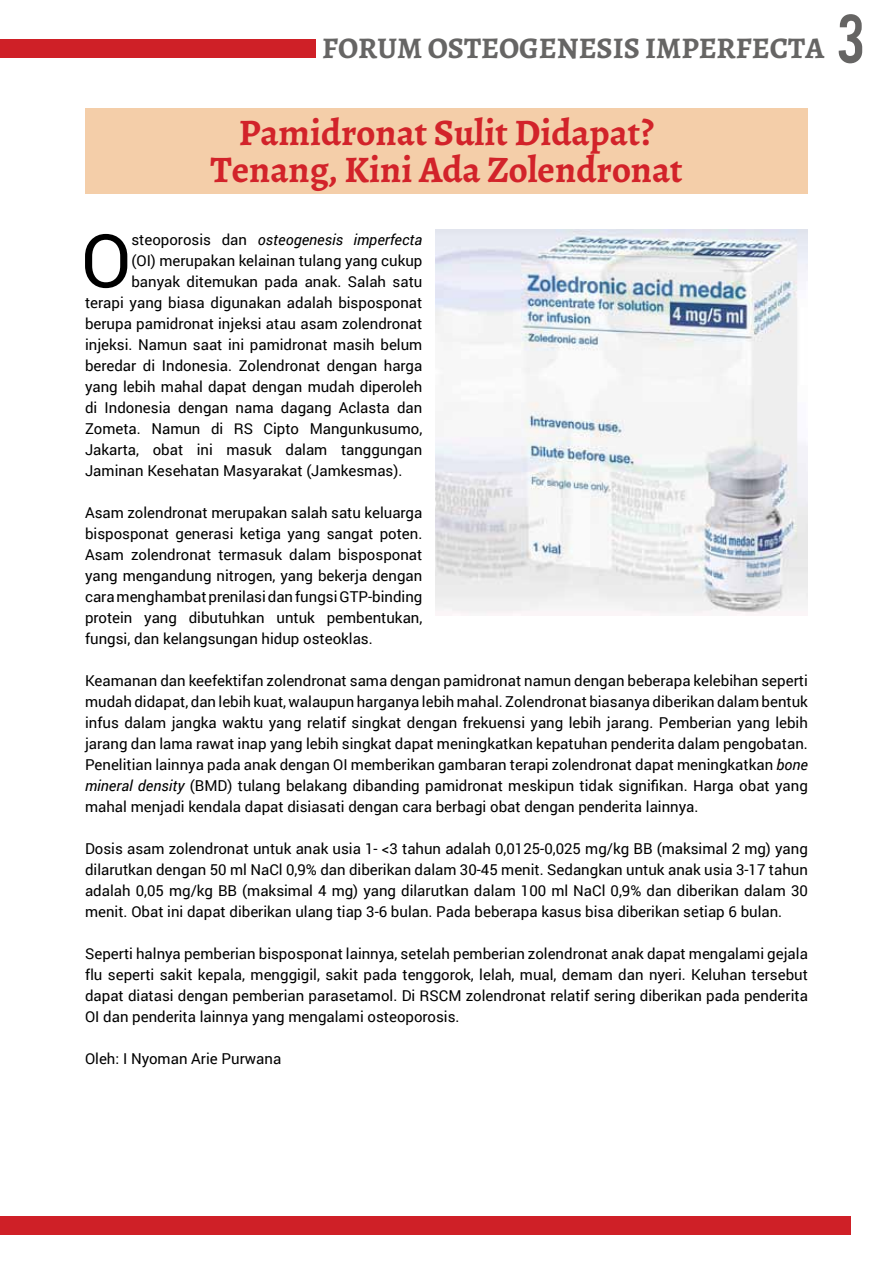
<style>
.page{position:relative;width:893px;height:1263px;background:#fff}
.page>*{position:absolute;margin:0;border:0;box-sizing:border-box;transform-origin:0 0}
.t1{font:74.1px "Roboto";color:#000}
.t2{font:700 37.5px/37.5px "Alegreya";color:#d2232a;text-align:center}
.t3{font:700 30px "Alegreya";color:#666564}
.t4{font:15px/21px "Roboto";color:#000;text-align:justify}
.t5{font:italic 15px "Roboto";color:#000}
.s1{font-family:"Bebas";font-weight:400;font-size:54px}
.s2{font-style:normal}
.s3{font-style:italic}
</style>
<div class="page">
<div style="left:0;top:39px;width:315px;height:18px;background:#cf2027"></div>
<div style="left:0;top:1216px;width:850px;height:19px;background:#cf2027"></div>
<div style="left:85px;top:108px;width:723px;height:85px;background:#f4cea9"></div>
<img style="left:435px;top:230px;width:373px;height:385px">
<h3 class="t3" style="left:322px;top:29px;width:544px">FORUM OSTEOGENESIS IMPERFECTA <span class="s1">3</span></h3>
<h2 class="t2" style="left:210px;top:114px;width:474px">Pamidronat Sulit Didapat?<br>Tenang, Kini Ada Zolendronat</h2>
<h1 class="t1" style="left:81px;top:209px;width:52px">O</h1>
<p class="t5" style="left:131px;top:229px;width:292px"><span class="s2">steoporosis dan</span> osteogenesis imperfecta</p>
<p class="t4" style="left:131px;top:250px;width:292px">(OI) merupakan kelainan tulang yang cukup</p>
<p class="t4" style="left:131px;top:271px;width:292px">banyak ditemukan pada anak. Salah satu</p>
<p class="t4" style="left:85px;top:292px;width:339px">terapi yang biasa digunakan adalah bisposponat</p>
<p class="t4" style="left:85px;top:313px;width:339px">berupa pamidronat injeksi atau asam zolendronat</p>
<p class="t4" style="left:85px;top:334px;width:339px">injeksi. Namun saat ini pamidronat masih belum</p>
<p class="t4" style="left:85px;top:355px;width:339px">beredar di Indonesia. Zolendronat dengan harga</p>
<p class="t4" style="left:85px;top:376px;width:339px">yang lebih mahal dapat dengan mudah diperoleh</p>
<p class="t4" style="left:85px;top:397px;width:339px">di Indonesia dengan nama dagang Aclasta dan</p>
<p class="t4" style="left:85px;top:418px;width:339px">Zometa. Namun di RS Cipto Mangunkusumo,</p>
<p class="t4" style="left:85px;top:439px;width:339px">Jakarta, obat ini masuk dalam tanggungan</p>
<p class="t4" style="left:85px;top:460px;width:319px">Jaminan Kesehatan Masyarakat (Jamkesmas).</p>
<p class="t4" style="left:85px;top:502px;width:339px">Asam zolendronat merupakan salah satu keluarga bisposponat generasi ketiga yang sangat poten.<br>Asam zolendronat termasuk dalam bisposponat yang mengandung nitrogen, yang bekerja dengan cara menghambat prenilasi dan fungsi GTP-binding protein yang dibutuhkan untuk pembentukan, fungsi, dan kelangsungan hidup osteoklas.</p>
<p class="t4" style="left:85px;top:670px;width:724px">Keamanan dan keefektifan zolendronat sama dengan pamidronat namun dengan beberapa kelebihan seperti mudah didapat, dan lebih kuat, walaupun harganya lebih mahal. Zolendronat biasanya diberikan dalam bentuk infus dalam jangka waktu yang relatif singkat dengan frekuensi yang lebih jarang. Pemberian yang lebih jarang dan lama rawat inap yang lebih singkat dapat meningkatkan kepatuhan penderita dalam pengobatan.<br>Penelitian lainnya pada anak dengan OI memberikan gambaran terapi zolendronat dapat meningkatkan <span class="s3">bone mineral density</span> (BMD) tulang belakang dibanding pamidronat meskipun tidak signifikan. Harga obat yang mahal menjadi kendala dapat disiasati dengan cara berbagi obat dengan penderita lainnya.</p>
<p class="t4" style="left:85px;top:838px;width:724px">Dosis asam zolendronat untuk anak usia 1- &lt;3 tahun adalah 0,0125-0,025 mg/kg BB (maksimal 2 mg) yang dilarutkan dengan 50 ml NaCl 0,9% dan diberikan dalam 30-45 menit. Sedangkan untuk anak usia 3-17 tahun adalah 0,05 mg/kg BB (maksimal 4 mg) yang dilarutkan dalam 100 ml NaCl 0,9% dan diberikan dalam 30 menit. Obat ini dapat diberikan ulang tiap 3-6 bulan. Pada beberapa kasus bisa diberikan setiap 6 bulan.</p>
<p class="t4" style="left:85px;top:943px;width:724px">Seperti halnya pemberian bisposponat lainnya, setelah pemberian zolendronat anak dapat mengalami gejala flu seperti sakit kepala, menggigil, sakit pada tenggorok, lelah, mual, demam dan nyeri. Keluhan tersebut dapat diatasi dengan pemberian parasetamol. Di RSCM zolendronat relatif sering diberikan pada penderita OI dan penderita lainnya yang mengalami osteoporosis.</p>
<p class="t4" style="left:85px;top:1048px;width:198px">Oleh: I Nyoman Arie Purwana</p>
</div>
